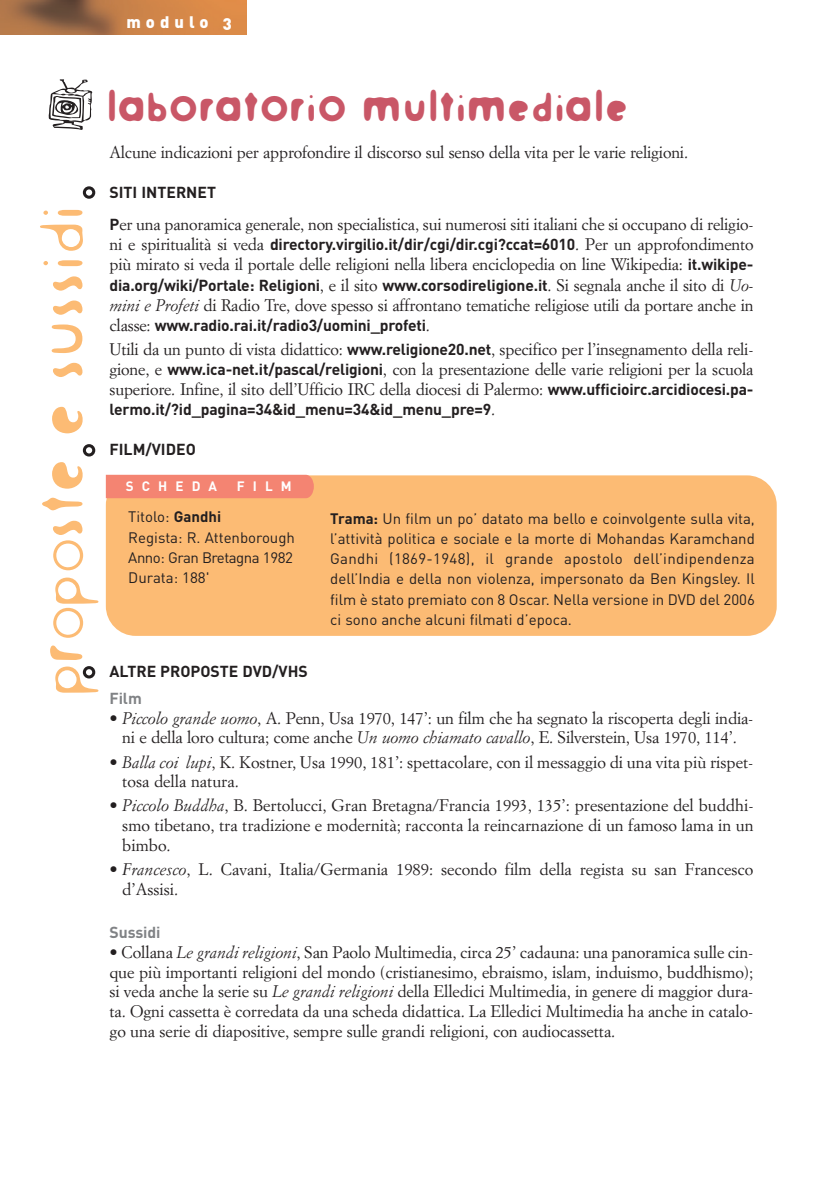
<style>
.page{position:relative;width:830px;height:1191px;background:#fff}
.page>*{position:absolute;margin:0;border:0;box-sizing:border-box;transform-origin:0 0}
.t1{font:67.5px "Fur Extra Rounded Light";letter-spacing:-.015em;color:#fcbb74}
.t2{font:45px "Fur Extra Rounded";color:#c95767}
.t3{font:16.5px/19.8px "Simoncini Garamond";letter-spacing:-.01em;color:#231f20;text-align:justify}
.t4{font:16.5px "DIN Black Alternate";letter-spacing:.305em;color:#fff}
.t5{font:700 15.75px "DIN";letter-spacing:-.01em;color:#231f20}
.t6{font:700 15.75px "DIN";letter-spacing:-.005em;color:#808285}
.t7{font:15px/20.2px "DIN";color:#231f20;text-align:justify}
.t8{font:700 13.5px "DIN";letter-spacing:.61em;color:#fff}
.s1{font-family:"DIN";font-weight:700;font-size:15.75px}
.s2{font-family:"Simoncini Garamond";font-weight:400;font-size:16.5px}
.s3{font-family:"Simoncini Garamond";font-weight:400;font-style:italic;font-size:16.5px}
.s4{font-style:italic}
.s5{font-weight:700}
</style>
<div class="page">
<img style="left:0;top:1px;width:246px;height:34px">
<div style="left:83px;top:186px;width:12px;height:13px;background:#fff;border:3px solid #231f20;border-radius:50%"></div>
<div style="left:106px;top:475px;width:670px;height:161px;background:#fcbb74;border-radius:30px"></div>
<div style="left:106px;top:475px;width:208px;height:23px;background:#f48472"></div>
<div style="left:83px;top:444px;width:12px;height:12px;background:#fff;border:3px solid #231f20;border-radius:50%"></div>
<div style="left:83px;top:666px;width:12px;height:12px;background:#fff;border:3px solid #231f20;border-radius:50%"></div>
<svg style="left:49px;top:79px;width:43px;height:51px"></svg>
<p class="t4" style="left:126px;top:16px;width:107px">modulo 3</p>
<h1 class="t1" style="left:37px;top:695px;width:493px;rotate:-90deg">proposte e sussidi</h1>
<h2 class="t2" style="left:107px;top:92px;width:523px">laboratorio multimediale</h2>
<p class="t3" style="left:109px;top:143px;width:580px">Alcune indicazioni per approfondire il discorso sul senso della vita per le varie religioni.</p>
<p class="t5" style="left:109px;top:186px;width:108px">SITI INTERNET</p>
<p class="t3" style="left:109px;top:215px;width:645px"><span class="s1">P</span>er una panoramica generale, non specialistica, sui numerosi siti italiani che si occupano di religio-</p>
<p class="t5" style="left:109px;top:239px;width:645px"><span class="s2">ni e spiritualità si veda</span> directory.virgilio.it/dir/cgi/dir.cgi?ccat=6010<span class="s2">. Per un approfondimento</span></p>
<p class="t3" style="left:109px;top:256px;width:645px">più mirato si veda il portale delle religioni nella libera enciclopedia on line Wikipedia: <span class="s1">it.wikipe-</span></p>
<p class="t5" style="left:109px;top:279px;width:645px">dia.org/wiki/Portale: Religioni<span class="s2">, e il sito</span> www.corsodireligione.it<span class="s2">. Si segnala anche il sito di</span> <span class="s3">Uo-</span></p>
<p class="t3" style="left:109px;top:296px;width:645px"><span class="s4">mini e Profeti</span> di Radio Tre, dove spesso si affrontano tematiche religiose utili da portare anche in</p>
<p class="t5" style="left:109px;top:320px;width:322px"><span class="s2">classe:</span> www.radio.rai.it/radio3/uomini_profeti<span class="s2">.</span></p>
<p class="t3" style="left:109px;top:341px;width:645px">Utili da un punto di vista didattico: <span class="s1">www.religione20.net</span>, specifico per l’insegnamento della reli&shy;gione, e <span class="s1">www.ica-net.it/pascal/religioni</span>, con la presentazione delle varie religioni per la scuola superiore. Infine, il sito dell’Ufficio IRC della diocesi di Palermo: <span class="s1">www.ufficioirc.arcidiocesi.pa-</span></p>
<p class="t5" style="left:109px;top:403px;width:387px">lermo.it/?id_pagina=34&amp;id_menu=34&amp;id_menu_pre=9<span class="s2">.</span></p>
<p class="t5" style="left:109px;top:444px;width:88px">FILM/VIDEO</p>
<p class="t8" style="left:126px;top:481px;width:93px">SCHEDA</p>
<p class="t8" style="left:237px;top:481px;width:56px">FILM</p>
<p class="t7" style="left:128px;top:508px;width:168px;text-align:left">Titolo: <span class="s5">Gandhi<br></span>Regista: R. Attenborough<br>Anno: Gran Bretagna 1982<br>Durata: 188'</p>
<p class="t7" style="left:330px;top:509px;width:426px"><span class="s5">Trama:</span> Un film un po’ datato ma bello e coinvolgente sulla vita, l’attività politica e sociale e la morte di Mohandas Karamchand Gandhi (1869-1948), il grande apostolo dell’indipendenza dell’India e della non violenza, impersonato da Ben Kingsley. Il film è stato premiato con 8 Oscar. Nella versione in DVD del 2006 ci sono anche alcuni filmati d’epoca.</p>
<p class="t5" style="left:109px;top:666px;width:200px">ALTRE PROPOSTE DVD/VHS</p>
<p class="t6" style="left:109px;top:692px;width:34px">Film</p>
<p class="t3" style="left:109px;top:709px;width:645px;text-align:center">• <span class="s4">Piccolo grande uomo</span>, A. Penn, Usa 1970, 147’: un film che ha segnato la riscoperta degli india&shy;ni e della loro cultura; come anche <span class="s4">Un uomo chiamato cavallo</span>, E. Silverstein, Usa 1970, 114’.</p>
<p class="t3" style="left:122px;top:753px;width:632px;text-indent:-13px">• <span class="s4">Balla coi lupi</span>, K. Kostner, Usa 1990, 181’: spettacolare, con il messaggio di una vita più rispet&shy;tosa della natura.</p>
<p class="t3" style="left:122px;top:797px;width:632px;text-indent:-13px">• <span class="s4">Piccolo Buddha</span>, B. Bertolucci, Gran Bretagna/Francia 1993, 135’: presentazione del buddhi&shy;smo tibetano, tra tradizione e modernità; racconta la reincarnazione di un famoso lama in un bimbo.</p>
<p class="t3" style="left:122px;top:860px;width:632px;text-indent:-13px">• <span class="s4">Francesco</span>, L. Cavani, Italia/Germania 1989: secondo film della regista su san Francesco d’Assisi.</p>
<p class="t6" style="left:109px;top:926px;width:52px">Sussidi</p>
<p class="t3" style="left:109px;top:943px;width:645px">• Collana <span class="s4">Le grandi religioni</span>, San Paolo Multimedia, circa 25’ cadauna: una panoramica sulle cin&shy;que più importanti religioni del mondo (cristianesimo, ebraismo, islam, induismo, buddhismo); si veda anche la serie su <span class="s4">Le grandi religioni</span> della Elledici Multimedia, in genere di maggior dura&shy;ta. Ogni cassetta è corredata da una scheda didattica. La Elledici Multimedia ha anche in catalo&shy;go una serie di diapositive, sempre sulle grandi religioni, con audiocassetta.</p>
</div>
